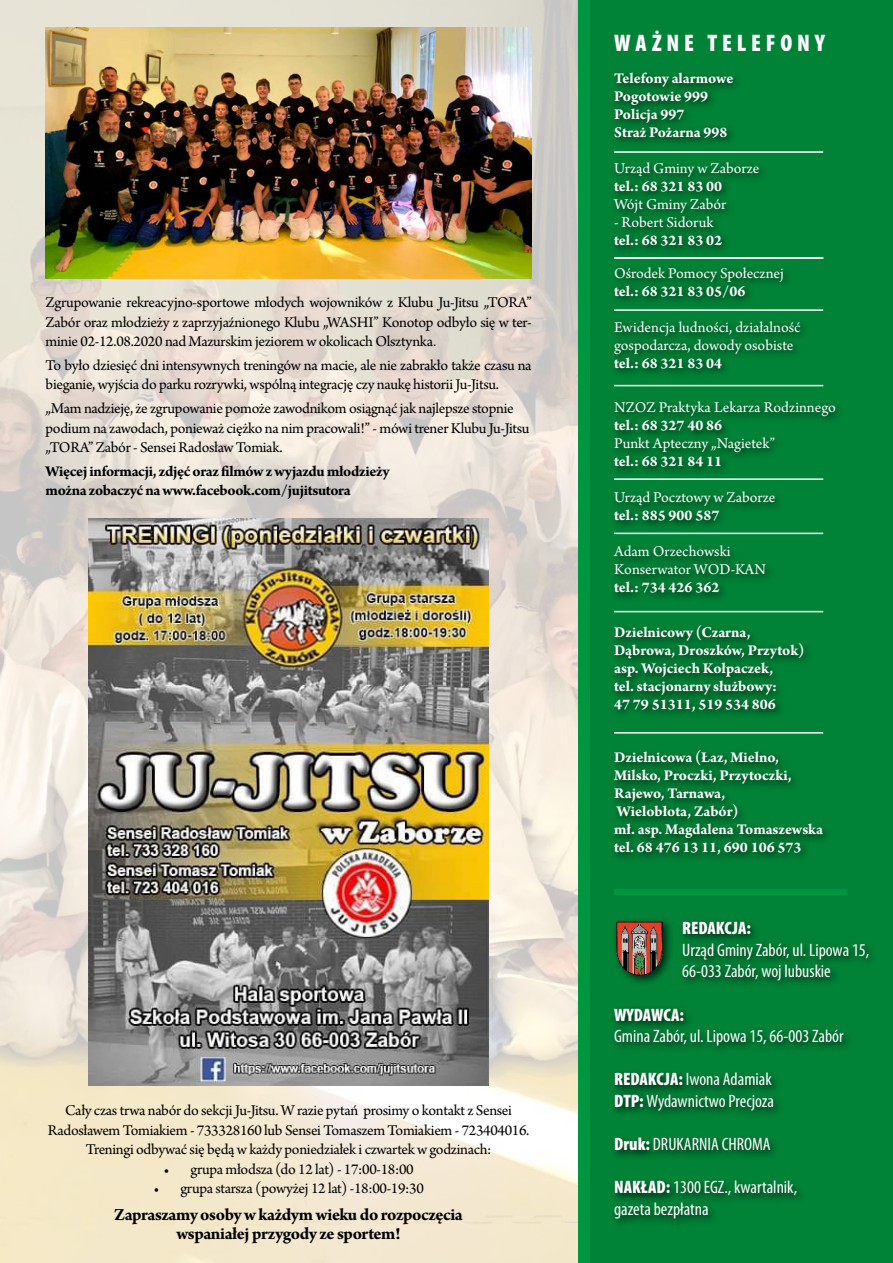
<style>
.page{position:relative;width:893px;height:1263px;background:#fff}
.page>*{position:absolute;margin:0;border:0;box-sizing:border-box;transform-origin:0 0}
.t1{font:900 condensed 24px "Myriad Pro";letter-spacing:.2em;color:#fff}
.t2{font:condensed 18px/21.6px "Myriad Pro";color:#fff}
.t3{font:700 18px/19.5px "Arno Pro";letter-spacing:-.025em;color:#000;text-align:center}
.t4{font:900 condensed 18px "Myriad Pro";color:#fff}
.t5{font:15.75px/19.5px "Arno Pro";letter-spacing:-.02em;color:#000}
.t6{font:700 15.75px/18px "Arno Pro";color:#fff}
.t7{font:15.75px/18px "Arno Pro";color:#fff}
.t8{font:700 15.75px/19.5px "Arno Pro";letter-spacing:-.025em;color:#000}
.s1{font-weight:900}
</style>
<div class="page">
<img style="left:0;top:0;width:578px;height:1263px">
<div style="left:578px;top:0;width:315px;height:1263px;background:#009640"></div>
<div style="left:590px;top:0;width:303px;height:1263px;background:#018337"></div>
<div style="left:610px;top:917px;width:269px;height:312px;background:#000;opacity:.75"></div>
<div style="left:610px;top:68px;width:236px;height:796px;background:#000;opacity:.75"></div>
<hr style="left:614px;top:151px;width:209px;height:2px;background:#fff">
<img style="left:88px;top:518px;width:401px;height:568px">
<img style="left:46px;top:28px;width:486px;height:251px">
<hr style="left:614px;top:309px;width:209px;height:2px;background:#fff">
<hr style="left:614px;top:257px;width:209px;height:2px;background:#fff">
<hr style="left:614px;top:385px;width:209px;height:1px;background:#fff">
<hr style="left:614px;top:478px;width:209px;height:2px;background:#fff">
<hr style="left:614px;top:533px;width:209px;height:1px;background:#fff">
<hr style="left:614px;top:611px;width:209px;height:1px;background:#fff">
<hr style="left:614px;top:732px;width:209px;height:2px;background:#fff">
<div style="left:614px;top:889px;width:233px;height:6px;background:#009640"></div>
<p class="t5" style="left:46px;top:294px;width:488px;text-align:justify">Zgrupowanie rekreacyjno-sportowe młodych wojowników z Klubu Ju-Jitsu „TORA” Zabór oraz młodzieży z zaprzyjaźnionego Klubu „WASHI” Konotop odbyło się w ter&shy;minie 02-12.08.2020 nad Mazurskim jeziorem w okolicach Olsztynka.</p>
<p class="t5" style="left:46px;top:356px;width:488px">To było dziesięć dni intensywnych treningów na macie, ale nie zabrakło także czasu na bieganie, wyjścia do parku rozrywki, wspólną integrację czy naukę historii Ju-Jitsu.</p>
<p class="t5" style="left:46px;top:400px;width:485px">„Mam nadzieję, że zgrupowanie pomoże zawodnikom osiągnąć jak najlepsze stopnie podium na zawodach, ponieważ ciężko na nim pracowali!” - mówi trener Klubu Ju-Jitsu „TORA” Zabór - Sensei Radosław Tomiak.</p>
<p class="t8" style="left:46px;top:462px;width:346px">Więcej informacji, zdjęć oraz filmów z wyjazdu młodzieży można zobaczyć na www.facebook.com/jujitsutora</p>
<p class="t5" style="left:48px;top:1101px;width:483px;text-align:center">Cały czas trwa nabór do sekcji Ju-Jitsu. W razie pytań prosimy o kontakt z Sensei<br>Radosławem Tomiakiem - 733328160 lub Sensei Tomaszem Tomiakiem - 723404016.<br>Treningi odbywać się będą w każdy poniedziałek i czwartek w godzinach:</p>
<p class="t5" style="left:164px;top:1160px;width:252px">• grupa młodsza (do 12 lat) - 17:00-18:00</p>
<p class="t5" style="left:153px;top:1179px;width:272px">• grupa starsza (powyżej 12 lat) -18:00-19:30</p>
<p class="t3" style="left:114px;top:1206px;width:350px">Zapraszamy osoby w każdym wieku do rozpoczęcia wspaniałej przygody ze sportem!</p>
<h1 class="t1" style="left:614px;top:30px;width:212px">WAŻNE TELEFONY</h1>
<p class="t6" style="left:614px;top:70px;width:121px">Telefony alarmowe<br>Pogotowie 999<br>Policja 997<br>Straż Pożarna 998</p>
<p class="t7" style="left:614px;top:160px;width:147px">Urząd Gminy w Zaborze</p>
<p class="t6" style="left:614px;top:178px;width:110px">tel.: 68 321 83 00</p>
<p class="t7" style="left:614px;top:196px;width:114px">Wójt Gminy Zabór</p>
<p class="t7" style="left:614px;top:214px;width:101px">- Robert Sidoruk</p>
<p class="t6" style="left:614px;top:232px;width:110px">tel.: 68 321 83 02</p>
<p class="t7" style="left:614px;top:265px;width:171px">Ośrodek Pomocy Społecznej</p>
<p class="t6" style="left:614px;top:283px;width:133px">tel.: 68 321 83 05/06</p>
<p class="t7" style="left:614px;top:319px;width:188px">Ewidencja ludności, działalność gospodarcza, dowody osobiste</p>
<p class="t6" style="left:614px;top:355px;width:110px">tel.: 68 321 83 04</p>
<p class="t7" style="left:614px;top:399px;width:223px">NZOZ Praktyka Lekarza Rodzinnego</p>
<p class="t6" style="left:614px;top:417px;width:110px">tel.: 68 327 40 86</p>
<p class="t7" style="left:614px;top:435px;width:162px">Punkt Apteczny „Nagietek”</p>
<p class="t6" style="left:614px;top:453px;width:110px">tel.: 68 321 84 11</p>
<p class="t7" style="left:614px;top:489px;width:163px">Urząd Pocztowy w Zaborze</p>
<p class="t6" style="left:614px;top:507px;width:107px">tel.: 885 900 587</p>
<p class="t7" style="left:614px;top:543px;width:153px">Adam Orzechowski<br>Konserwator WOD-KAN</p>
<p class="t6" style="left:614px;top:579px;width:107px">tel.: 734 426 362</p>
<p class="t6" style="left:614px;top:624px;width:192px">Dzielnicowy (Czarna,<br>Dąbrowa, Droszków, Przytok) asp. Wojciech Kołpaczek,<br>tel. stacjonarny służbowy:<br>47 79 51311, 519 534 806</p>
<p class="t6" style="left:614px;top:749px;width:210px">Dzielnicowa (Łaz, Mielno,<br>Milsko, Proczki, Przytoczki,<br>Rajewo, Tarnawa,<br>Wielobłota, Zabór)<br>mł. asp. Magdalena Tomaszewska tel. 68 476 13 11, 690 106 573</p>
<p class="t4" style="left:682px;top:918px;width:70px">REDAKCJA:</p>
<p class="t2" style="left:682px;top:939px;width:189px">Urząd Gminy Zabór, ul. Lipowa 15,<br>66-033 Zabór, woj lubuskie</p>
<p class="t4" style="left:614px;top:1004px;width:71px">WYDAWCA:</p>
<p class="t2" style="left:614px;top:1026px;width:231px">Gmina Zabór, ul. Lipowa 15, 66-003 Zabór</p>
<p class="t2" style="left:614px;top:1069px;width:161px"><span class="s1">REDAKCJA:</span> Iwona Adamiak<br><span class="s1">DTP:</span> Wydawnictwo Precjoza</p>
<p class="t2" style="left:614px;top:1134px;width:158px"><span class="s1">Druk:</span> DRUKARNIA CHROMA</p>
<p class="t2" style="left:614px;top:1177px;width:185px"><span class="s1">NAKŁAD:</span> 1300 EGZ., kwartalnik, gazeta bezpłatna</p>
</div>
